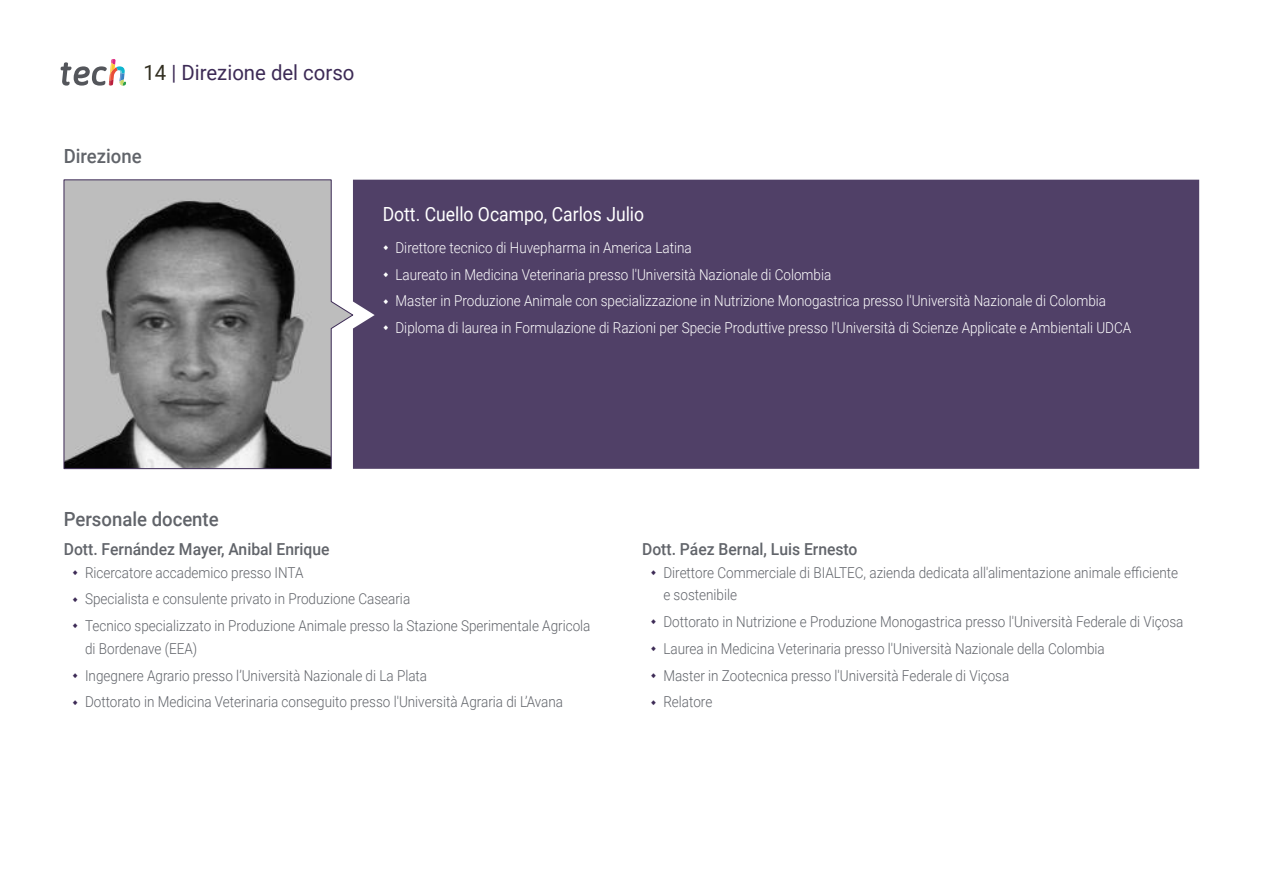
<style>
.page{position:relative;width:1263px;height:893px;background:#fff}
.page>*{position:absolute;margin:0;border:0;box-sizing:border-box;transform-origin:0 0}
.t1{font:21px "Roboto";color:#3d2b56}
.t2{font:19.5px "Roboto";color:#fff;scale:.9 1}
.t3{font:500 19.5px "Roboto";color:#61646a;scale:.95 1}
.t4{font:500 16.5px "Roboto";color:#61646a;scale:.95 1}
.t5{font:300 15px/26.7px "Roboto";color:#61646a;scale:.9 1}
.t6{font:300 15px/26.7px "Roboto";color:#fff;scale:.9 1}
.s1{color:#312e20}
</style>
<div class="page">
<svg style="left:61px;top:59px;width:65px;height:27px"></svg>
<div style="left:353px;top:180px;width:846px;height:289px;background:#504067"></div>
<svg style="left:64px;top:179px;width:289px;height:290px;background:#909090"></svg>
<svg style="left:384px;top:245px;width:4px;height:5px"></svg>
<svg style="left:384px;top:272px;width:4px;height:5px"></svg>
<svg style="left:384px;top:299px;width:4px;height:5px"></svg>
<svg style="left:384px;top:325px;width:4px;height:5px"></svg>
<h1 class="t1" style="left:144px;top:57px;width:213px"><span class="s1">14</span> | Direzione del corso</h1>
<h2 class="t3" style="left:64px;top:142px;width:84px">Direzione</h2>
<h2 class="t2" style="left:383px;top:200px;width:292px">Dott. Cuello Ocampo, Carlos Julio</h2>
<p class="t6" style="left:395px;top:234px;width:819px">Direttore tecnico di Huvepharma in America Latina<br>Laureato in Medicina Veterinaria presso l'Università Nazionale di Colombia<br>Master in Produzione Animale con specializzazione in Nutrizione Monogastrica presso l'Università Nazionale di Colombia Diploma di laurea in Formulazione di Razioni per Specie Produttive presso l'Università di Scienze Applicate e Ambientali UDCA</p>
<h2 class="t3" style="left:64px;top:505px;width:165px">Personale docente</h2>
<p class="t4" style="left:64px;top:538px;width:281px">Dott. Fernández Mayer, Anibal Enrique</p>
<p class="t5" style="left:85px;top:558px;width:563px">Ricercatore accademico presso INTA<br>Specialista e consulente privato in Produzione Casearia<br>Tecnico specializzato in Produzione Animale presso la Stazione Sperimentale Agricola</p>
<p class="t5" style="left:85px;top:634px;width:533px">di Bordenave (EEA)<br>Ingegnere Agrario presso l’Università Nazionale di La Plata<br>Dottorato in Medicina Veterinaria conseguito presso l'Università Agraria di L’Avana</p>
<p class="t4" style="left:642px;top:538px;width:228px">Dott. Páez Bernal, Luis Ernesto</p>
<p class="t5" style="left:663px;top:561px;width:573px;line-height:22.5px">Direttore Commerciale di BIALTEC, azienda dedicata all'alimentazione animale efficiente e sostenibile</p>
<p class="t5" style="left:663px;top:608px;width:579px">Dottorato in Nutrizione e Produzione Monogastrica presso l'Università Federale di Viçosa Laurea in Medicina Veterinaria presso l'Università Nazionale della Colombia<br>Master in Zootecnica presso l'Università Federale di Viçosa<br>Relatore</p>
</div>
